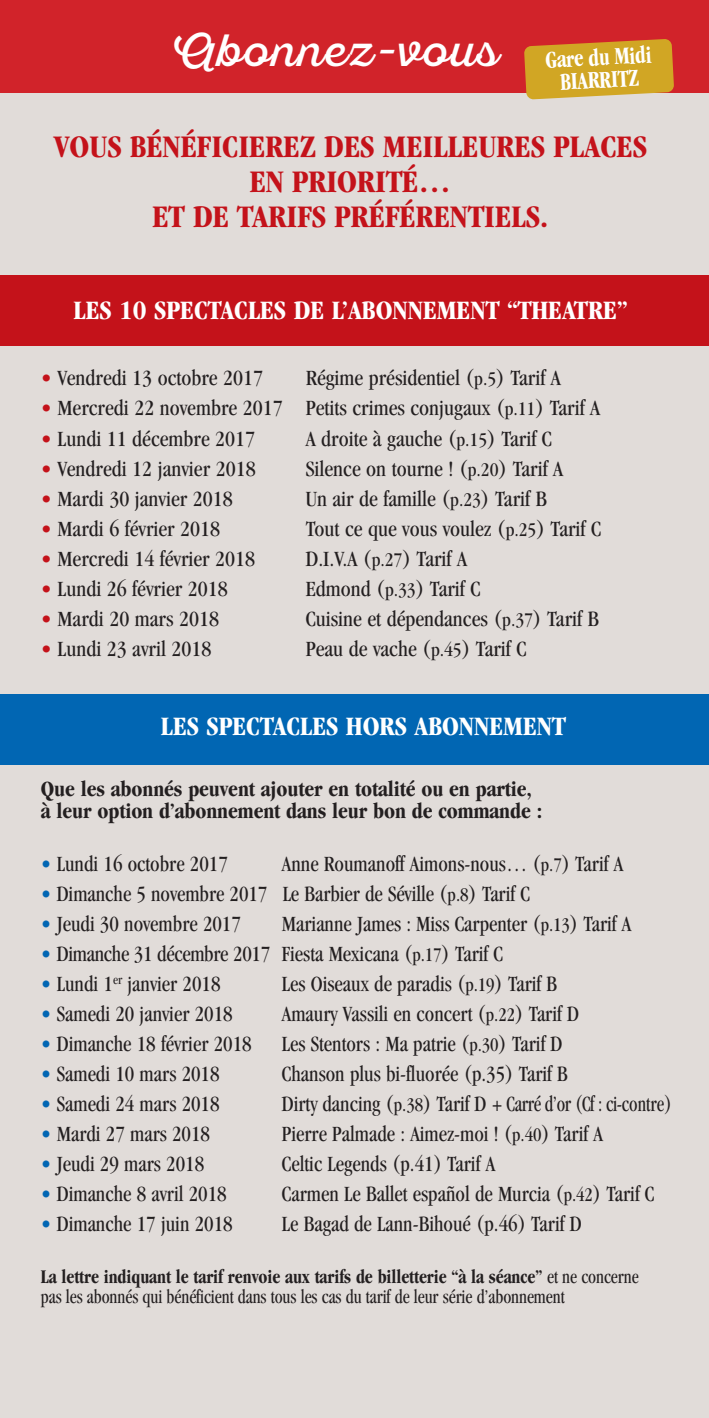
<style>
.page{position:relative;width:709px;height:1418px;background:#fff}
.page>*{position:absolute;margin:0;border:0;box-sizing:border-box;transform-origin:0 0}
.t1{font:45px "Sant Elia Script Regular Alt";letter-spacing:.02em;color:#fff}
.t2{font:700 condensed 32.5px/35px "Garamond";color:#c4121a;text-align:center}
.t3{font:700 condensed 27.5px "Garamond";color:#fff}
.t4{font:700 condensed 25px/22.5px "Garamond";color:#fff;text-align:center;scale:.85 1}
.t5{font:condensed 22.5px "Garamond";color:#231f20;scale:.95 1}
.t6{font:condensed 22.5px "Garamond";color:#231f20}
.t7{font:700 condensed 22.5px/22.5px "Garamond";letter-spacing:-.005em;color:#231f20}
.t8{font:condensed 20px/20px "Garamond";letter-spacing:-.005em;color:#231f20;scale:.9 1}
.s1{color:#c4121a}
.s2{font-size:20px}
.s3{color:#0166b3}
.s4{font-weight:700}
</style>
<div class="page">
<div style="left:0;top:0;width:709px;height:1417px;background:#e1dcd9"></div>
<div style="left:0;top:274px;width:709px;height:71px;background:#c4121a"></div>
<div style="left:0;top:694px;width:709px;height:70px;background:#0166b3"></div>
<div style="left:0;top:0;width:709px;height:92px;background:#d1232a"></div>
<svg style="left:524px;top:39px;width:150px;height:60px;background:#d19e2e"></svg>
<h1 class="t1" style="left:171px;top:32px;width:329px">Abonnez-vous</h1>
<p class="t4" style="left:545px;top:51px;width:126px;rotate:-3deg">Gare du Midi<br>BIARRITZ</p>
<h2 class="t2" style="left:53px;top:132px;width:595px">VOUS BÉNÉFICIEREZ DES MEILLEURES PLACES<br>EN PRIORITÉ…<br>ET DE TARIFS PRÉFÉRENTIELS.</h2>
<p class="t3" style="left:73px;top:300px;width:555px">LES 10 SPECTACLES DE L’ABONNEMENT “THEATRE”</p>
<p class="t6" style="left:41px;top:369px;width:224px"><span class="s1">•</span> Vendredi 13 octobre 2017</p>
<p class="t6" style="left:306px;top:369px;width:257px">Régime présidentiel (<span class="s2">p.5</span>) Tarif A</p>
<p class="t6" style="left:41px;top:399px;width:561px"><span class="s1">•</span> Mercredi 22 novembre 2017 Petits crimes conjugaux (<span class="s2">p.11</span>) Tarif A</p>
<p class="t6" style="left:41px;top:429px;width:216px"><span class="s1">•</span> Lundi 11 décembre 2017</p>
<p class="t6" style="left:306px;top:429px;width:248px">A droite à gauche (<span class="s2">p.15</span>) Tarif C</p>
<p class="t6" style="left:41px;top:459px;width:216px"><span class="s1">•</span> Vendredi 12 janvier 2018</p>
<p class="t6" style="left:306px;top:459px;width:259px">Silence on tourne ! (<span class="s2">p.20</span>) Tarif A</p>
<p class="t6" style="left:41px;top:489px;width:193px"><span class="s1">•</span> Mardi 30 janvier 2018</p>
<p class="t6" style="left:306px;top:489px;width:243px">Un air de famille (<span class="s2">p.23</span>) Tarif B</p>
<p class="t6" style="left:41px;top:519px;width:181px"><span class="s1">•</span> Mardi 6 février 2018</p>
<p class="t6" style="left:306px;top:519px;width:297px">Tout ce que vous voulez (<span class="s2">p.25</span>) Tarif C</p>
<p class="t6" style="left:41px;top:549px;width:216px"><span class="s1">•</span> Mercredi 14 février 2018</p>
<p class="t6" style="left:306px;top:549px;width:163px">D.I.V.A (<span class="s2">p.27</span>) Tarif A</p>
<p class="t6" style="left:41px;top:579px;width:188px"><span class="s1">•</span> Lundi 26 février 2018</p>
<p class="t6" style="left:306px;top:579px;width:176px">Edmond (<span class="s2">p.33</span>) Tarif C</p>
<p class="t6" style="left:41px;top:609px;width:180px"><span class="s1">•</span> Mardi 20 mars 2018</p>
<p class="t6" style="left:306px;top:609px;width:294px">Cuisine et dépendances (<span class="s2">p.37</span>) Tarif B</p>
<p class="t6" style="left:41px;top:639px;width:172px"><span class="s1">•</span> Lundi 23 avril 2018</p>
<p class="t6" style="left:306px;top:639px;width:222px">Peau de vache (<span class="s2">p.45</span>) Tarif C</p>
<p class="t3" style="left:161px;top:715px;width:406px">LES SPECTACLES HORS ABONNEMENT</p>
<p class="t7" style="left:41px;top:779px;width:503px">Que les abonnés peuvent ajouter en totalité ou en partie, à leur option d’abonnement dans leur bon de commande :</p>
<p class="t5" style="left:41px;top:854px;width:198px"><span class="s3">•</span> Lundi 16 octobre 2017</p>
<p class="t5" style="left:282px;top:854px;width:361px">Anne Roumanoff Aimons-nous… (<span class="s2">p.7</span>) Tarif A</p>
<p class="t5" style="left:41px;top:884px;width:516px"><span class="s3">•</span> Dimanche 5 novembre 2017 Le Barbier de Séville (<span class="s2">p.8</span>) Tarif C</p>
<p class="t5" style="left:41px;top:914px;width:212px"><span class="s3">•</span> Jeudi 30 novembre 2017</p>
<p class="t5" style="left:282px;top:914px;width:369px">Marianne James : Miss Carpenter (<span class="s2">p.13</span>) Tarif A</p>
<p class="t5" style="left:41px;top:944px;width:488px"><span class="s3">•</span> Dimanche 31 décembre 2017 Fiesta Mexicana (<span class="s2">p.17</span>) Tarif C</p>
<p class="t5" style="left:41px;top:974px;width:191px"><span class="s3">•</span> Lundi 1<sup>er</sup> janvier 2018</p>
<p class="t5" style="left:282px;top:974px;width:291px">Les Oiseaux de paradis (<span class="s2">p.19</span>) Tarif B</p>
<p class="t5" style="left:41px;top:1004px;width:203px"><span class="s3">•</span> Samedi 20 janvier 2018</p>
<p class="t5" style="left:282px;top:1004px;width:314px">Amaury Vassili en concert (<span class="s2">p.22</span>) Tarif D</p>
<p class="t5" style="left:41px;top:1034px;width:223px"><span class="s3">•</span> Dimanche 18 février 2018</p>
<p class="t5" style="left:282px;top:1034px;width:297px">Les Stentors : Ma patrie (<span class="s2">p.30</span>) Tarif D</p>
<p class="t5" style="left:41px;top:1064px;width:190px"><span class="s3">•</span> Samedi 10 mars 2018</p>
<p class="t5" style="left:282px;top:1064px;width:302px">Chanson plus bi-fluorée (p.35) Tarif B</p>
<p class="t5" style="left:41px;top:1094px;width:190px"><span class="s3">•</span> Samedi 24 mars 2018</p>
<p class="t5" style="left:282px;top:1094px;width:412px">Dirty dancing (<span class="s2">p.38</span>) Tarif D + Carré d’or (Cf : ci-contre)</p>
<p class="t5" style="left:41px;top:1124px;width:180px"><span class="s3">•</span> Mardi 27 mars 2018</p>
<p class="t5" style="left:282px;top:1124px;width:339px">Pierre Palmade : Aimez-moi ! (<span class="s2">p.40</span>) Tarif A</p>
<p class="t5" style="left:41px;top:1154px;width:173px"><span class="s3">•</span> Jeudi 29 mars 2018</p>
<p class="t5" style="left:282px;top:1154px;width:226px">Celtic Legends (p.41) Tarif A</p>
<p class="t5" style="left:41px;top:1184px;width:197px"><span class="s3">•</span> Dimanche 8 avril 2018</p>
<p class="t5" style="left:282px;top:1184px;width:393px">Carmen Le Ballet español de Murcia (<span class="s2">p.42</span>) Tarif C</p>
<p class="t5" style="left:41px;top:1214px;width:203px"><span class="s3">•</span> Dimanche 17 juin 2018</p>
<p class="t5" style="left:282px;top:1214px;width:317px">Le Bagad de Lann-Bihoué (p.46) Tarif D</p>
<p class="t8" style="left:41px;top:1268px;width:665px"><span class="s4">La lettre indiquant le tarif renvoie aux tarifs de billetterie “à la séance”</span> et ne concerne pas les abonnés qui bénéficient dans tous les cas du tarif de leur série d’abonnement</p>
</div>
